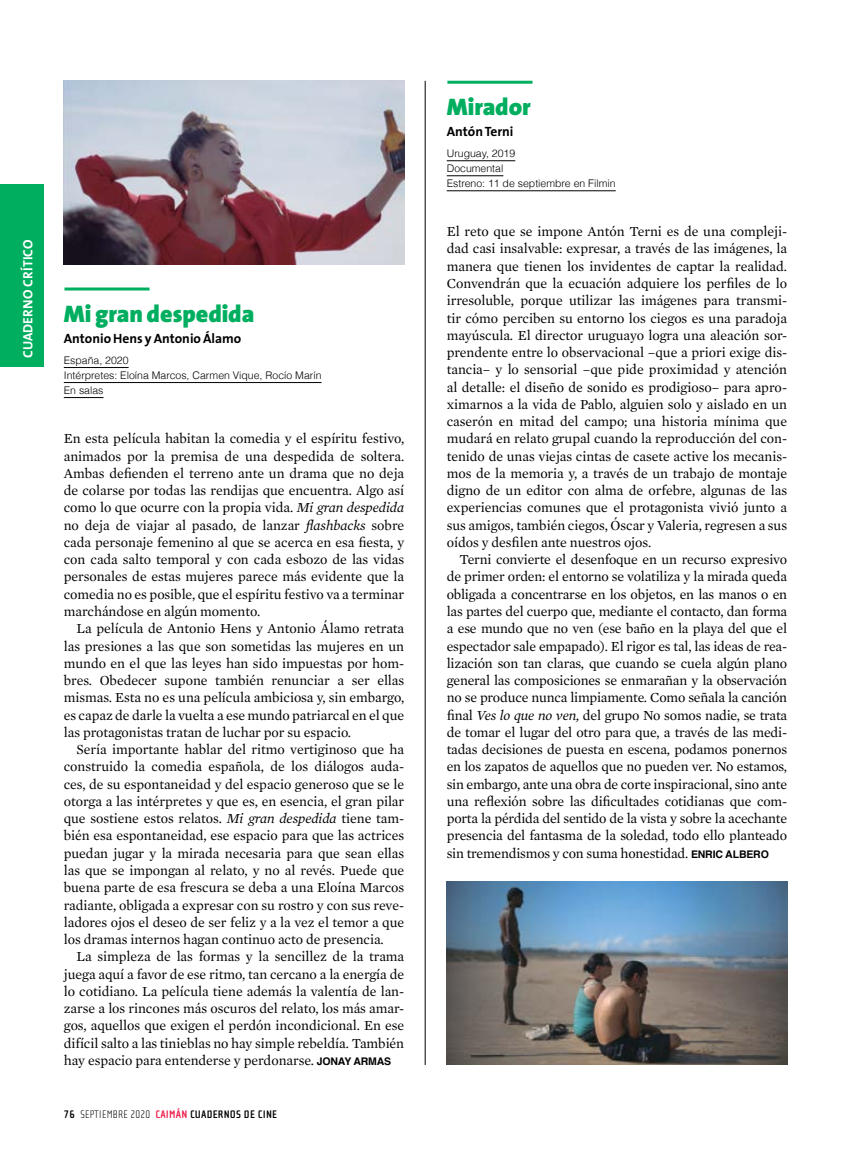
<style>
.page{position:relative;width:851px;height:1149px;background:#fff}
.page>*{position:absolute;margin:0;border:0;box-sizing:border-box;transform-origin:0 0}
.t1{font:900 24px "The Sans";color:#00ae5f}
.t2{font:14.1px/17.2px "Mercury Text G1";letter-spacing:-.005em;color:#000;text-align:justify}
.t3{font:700 13.5px "The Sans";color:#000}
.t4{font:700 13.5px "The Sans";letter-spacing:.01em;color:#fff}
.t5{font:700 11.25px "Cholla Sans";letter-spacing:.02em;color:#000}
.t6{font:300 10.5px "Helvetica";color:#000}
.s1{font-style:italic}
.s2{font-family:"Helvetica";font-weight:700;font-size:10.5px}
.s3{font-weight:100}
.s4{color:#ed1846}
</style>
<div class="page">
<div style="left:0;top:184px;width:44px;height:183px;background:#00ae5f"></div>
<hr style="left:425px;top:81px;width:1px;height:983px;background:#000">
<img style="left:64px;top:81px;width:340px;height:183px">
<img style="left:446px;top:881px;width:341px;height:183px">
<hr style="left:446px;top:160px;width:69px;height:1px;background:#000">
<hr style="left:446px;top:175px;width:57px;height:1px;background:#000">
<hr style="left:446px;top:190px;width:169px;height:1px;background:#000">
<hr style="left:447px;top:81px;width:85px;height:3px;background:#00ae5f">
<hr style="left:64px;top:367px;width:65px;height:1px;background:#000">
<hr style="left:64px;top:382px;width:257px;height:1px;background:#000">
<hr style="left:64px;top:397px;width:39px;height:1px;background:#000">
<hr style="left:64px;top:287px;width:85px;height:3px;background:#00ae5f">
<p class="t4" style="left:17px;top:358px;width:120px;rotate:-90deg">CUADERNO CRÍTICO</p>
<p class="t1" style="left:64px;top:293px;width:192px">Mi gran despedida</p>
<p class="t3" style="left:64px;top:327px;width:179px">Antonio Hens y Antonio Álamo</p>
<p class="t6" style="left:64px;top:351px;width:66px">España, 2020</p>
<p class="t6" style="left:64px;top:366px;width:259px">Intérpretes: Eloína Marcos, Carmen Vique, Rocío Marín</p>
<p class="t6" style="left:64px;top:381px;width:41px">En salas</p>
<p class="t2" style="left:64px;top:430px;width:342px">En esta película habitan la comedia y el espíritu festivo, animados por la premisa de una despedida de soltera.<br>Ambas defienden el terreno ante un drama que no deja de colarse por todas las rendijas que encuentra. Algo así como lo que ocurre con la propia vida. <span class="s1">Mi gran despedida </span>no deja de viajar al pasado, de lanzar <span class="s1">flashbacks</span> sobre cada personaje femenino al que se acerca en esa fiesta, y con cada salto temporal y con cada esbozo de las vidas personales de estas mujeres parece más evidente que la comedia no es posible, que el espíritu festivo va a terminar marchándose en algún momento.</p>
<p class="t2" style="left:64px;top:620px;width:342px;text-indent:13px">La película de Antonio Hens y Antonio Álamo retrata las presiones a las que son sometidas las mujeres en un mundo en el que las leyes han sido impuestas por hom&shy;bres. Obedecer supone también renunciar a ser ellas mismas. Esta no es una película ambiciosa y, sin embargo, es capaz de darle la vuelta a ese mundo patriarcal en el que las protagonistas tratan de luchar por su espacio.</p>
<p class="t2" style="left:64px;top:740px;width:342px;text-indent:13px">Sería importante hablar del ritmo vertiginoso que ha construido la comedia española, de los diálogos auda&shy;ces, de su espontaneidad y del espacio generoso que se le otorga a las intérpretes y que es, en esencia, el gran pilar que sostiene estos relatos. <span class="s1">Mi gran despedida</span> tiene tam&shy;bién esa espontaneidad, ese espacio para que las actrices puedan jugar y la mirada necesaria para que sean ellas las que se impongan al relato, y no al revés. Puede que buena parte de esa frescura se deba a una Eloína Marcos radiante, obligada a expresar con su rostro y con sus reve&shy;ladores ojos el deseo de ser feliz y a la vez el temor a que los dramas internos hagan continuo acto de presencia.</p>
<p class="t2" style="left:64px;top:947px;width:342px;text-indent:13px">La simpleza de las formas y la sencillez de la trama juega aquí a favor de ese ritmo, tan cercano a la energía de lo cotidiano. La película tiene además la valentía de lan&shy;zarse a los rincones más oscuros del relato, los más amar&shy;gos, aquellos que exigen el perdón incondicional. En ese difícil salto a las tinieblas no hay simple rebeldía. También hay espacio para entenderse y perdonarse. <span class="s2">JONAY ARMAS</span></p>
<p class="t5" style="left:64px;top:1107px;width:215px">76 <span class="s3">SEPTIEMBRE 2020</span> <span class="s4">CAIMÁN</span> CUADERNOS DE CINE</p>
<p class="t1" style="left:446px;top:87px;width:85px">Mirador</p>
<p class="t3" style="left:446px;top:120px;width:68px">Antón Terni</p>
<p class="t6" style="left:446px;top:145px;width:70px">Uruguay, 2019</p>
<p class="t6" style="left:446px;top:160px;width:58px">Documental</p>
<p class="t6" style="left:446px;top:175px;width:170px">Estreno: 11 de septiembre en Filmin</p>
<p class="t2" style="left:446px;top:223px;width:342px">El reto que se impone Antón Terni es de una compleji&shy;dad casi insalvable: expresar, a través de las imágenes, la manera que tienen los invidentes de captar la realidad.<br>Convendrán que la ecuación adquiere los perfiles de lo irresoluble, porque utilizar las imágenes para transmi&shy;tir cómo perciben su entorno los ciegos es una paradoja mayúscula. El director uruguayo logra una aleación sor&shy;prendente entre lo observacional –que a priori exige dis&shy;tancia– y lo sensorial –que pide proximidad y atención al detalle: el diseño de sonido es prodigioso– para apro&shy;ximarnos a la vida de Pablo, alguien solo y aislado en un caserón en mitad del campo; una historia mínima que mudará en relato grupal cuando la reproducción del con&shy;tenido de unas viejas cintas de casete active los mecanis&shy;mos de la memoria y, a través de un trabajo de montaje digno de un editor con alma de orfebre, algunas de las experiencias comunes que el protagonista vivió junto a sus amigos, también ciegos, Óscar y Valeria, regresen a sus oídos y desfilen ante nuestros ojos.</p>
<p class="t2" style="left:446px;top:551px;width:342px;text-indent:13px">Terni convierte el desenfoque en un recurso expresivo de primer orden: el entorno se volatiliza y la mirada queda obligada a concentrarse en los objetos, en las manos o en las partes del cuerpo que, mediante el contacto, dan forma a ese mundo que no ven (ese baño en la playa del que el espectador sale empapado). El rigor es tal, las ideas de rea&shy;lización son tan claras, que cuando se cuela algún plano general las composiciones se enmarañan y la observación no se produce nunca limpiamente. Como señala la canción final <span class="s1">Ves lo que no ven,</span> del grupo No somos nadie, se trata de tomar el lugar del otro para que, a través de las medi&shy;tadas decisiones de puesta en escena, podamos ponernos en los zapatos de aquellos que no pueden ver. No estamos, sin embargo, ante una obra de corte inspiracional, sino ante una reflexión sobre las dificultades cotidianas que com&shy;porta la pérdida del sentido de la vista y sobre la acechante presencia del fantasma de la soledad, todo ello planteado sin tremendismos y con suma honestidad. <span class="s2">ENRIC ALBERO</span></p>
</div>
